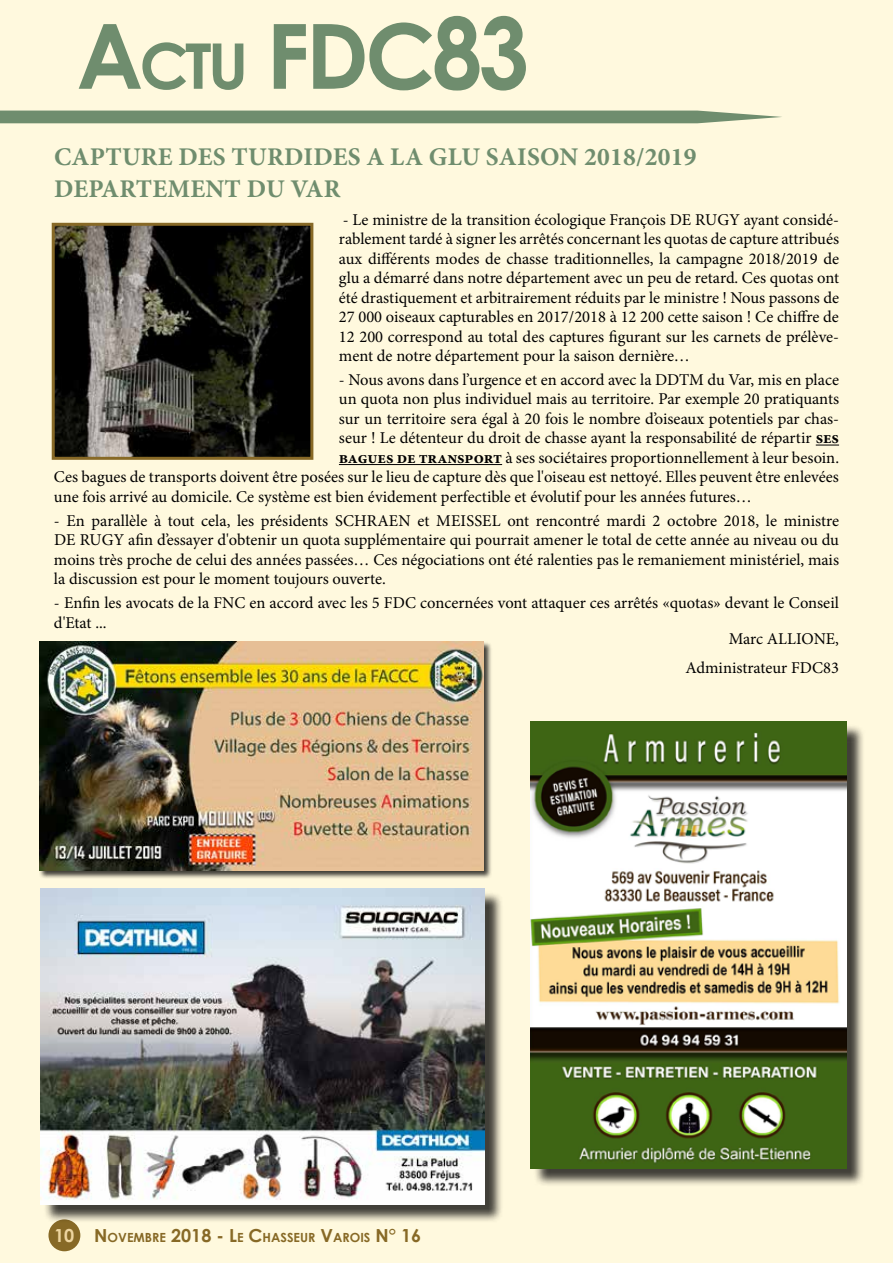
<style>
.page{position:relative;width:893px;height:1263px;background:#fff9de}
.page>*{position:absolute;margin:0;border:0;box-sizing:border-box;transform-origin:0 0}
.t1{font:700 90px "Century Gothic";color:#6f8d6e}
.t2{font:700 25.5px/31.5px "Minion Pro";letter-spacing:.01em;color:#6f8d6e}
.t3{font:16.5px/19.5px "Minion Pro";color:#000;text-align:justify}
.t4{font:700 12.6px "Century Gothic";color:#876926}
.s1{font-size:63px}
.s2{font-size:99px}
.s3{font-weight:700}
.s4{font-size:18px;color:#eed5a0}
.s5{font-size:18px}
</style>
<div class="page">
<div style="left:48px;top:1219px;width:32px;height:32px;background:#876926;border-radius:50%"></div>
<div style="left:0;top:111px;width:782px;height:12px;background:#6f8d6e"></div>
<div style="left:533px;top:724px;width:332px;height:463px;background:#000;opacity:.75"></div>
<img style="left:531px;top:722px;width:315px;height:446px">
<div style="left:43px;top:891px;width:460px;height:332px;background:#000;opacity:.75"></div>
<img style="left:41px;top:888px;width:444px;height:316px">
<img style="left:56px;top:227px;width:253px;height:229px">
<div style="left:52px;top:223px;width:261px;height:237px;border:3px solid #876926"></div>
<div style="left:39px;top:641px;width:454px;height:238px;background:#000;opacity:.75"></div>
<img style="left:39px;top:642px;width:445px;height:228px">
<svg style="left:816px;top:445px;width:23px;height:1px"></svg>
<hr style="left:339px;top:464px;width:163px;height:1px;background:#000">
<h1 class="t1" style="left:77px;top:-12px;width:454px">A<span class="s1">CTU</span> FDC<span class="s2">83</span></h1>
<h2 class="t2" style="left:54px;top:141px;width:644px">CAPTURE DES TURDIDES A LA GLU SAISON 2018/2019<br>DEPARTEMENT DU VAR</h2>
<p class="t3" style="left:339px;top:210px;width:502px">- Le ministre de la transition écologique François DE RUGY ayant considé&shy;rablement tardé à signer les arrêtés concernant les quotas de capture attribués aux différents modes de chasse traditionnelles, la campagne 2018/2019 de glu a démarré dans notre département avec un peu de retard. Ces quotas ont été drastiquement et arbitrairement réduits par le ministre ! Nous passons de 27 000 oiseaux capturables en 2017/2018 à 12 200 cette saison ! Ce chiffre de 12 200 correspond au total des captures figurant sur les carnets de prélève&shy;ment de notre département pour la saison dernière…</p>
<p class="t3" style="left:339px;top:370px;width:502px">- Nous avons dans l’urgence et en accord avec la DDTM du Var, mis en place</p>
<p class="t3" style="left:339px;top:389px;width:502px">un quota non plus individuel mais au territoire. Par exemple 20 pratiquants</p>
<p class="t3" style="left:339px;top:409px;width:502px">sur un territoire sera égal à 20 fois le nombre d’oiseaux potentiels par chas-</p>
<p class="t3" style="left:339px;top:428px;width:502px">seur ! Le détenteur du droit de chasse ayant la responsabilité de répartir <span class="s3">ses</span></p>
<p class="t3" style="left:339px;top:448px;width:502px"><span class="s3">bagues de transport</span> à ses sociétaires proportionnellement à leur besoin.</p>
<p class="t3" style="left:54px;top:467px;width:786px">Ces bagues de transports doivent être posées sur le lieu de capture dès que l'oiseau est nettoyé. Elles peuvent être enlevées</p>
<p class="t3" style="left:54px;top:487px;width:699px">une fois arrivé au domicile. Ce système est bien évidement perfectible et évolutif pour les années futures…</p>
<p class="t3" style="left:54px;top:511px;width:787px">- En parallèle à tout cela, les présidents SCHRAEN et MEISSEL ont rencontré mardi 2 octobre 2018, le ministre DE RUGY afin d’essayer d'obtenir un quota supplémentaire qui pourrait amener le total de cette année au niveau ou du moins très proche de celui des années passées… Ces négociations ont été ralenties pas le remaniement ministériel, mais la discussion est pour le moment toujours ouverte.</p>
<p class="t3" style="left:54px;top:593px;width:786px">- Enfin les avocats de la FNC en accord avec les 5 FDC concernées vont attaquer ces arrêtés «quotas» devant le Conseil d'Etat ...</p>
<p class="t3" style="left:685px;top:624px;width:155px;line-height:28.5px;text-align:right">Marc ALLIONE,<br>Administrateur FDC83</p>
<p class="t4" style="left:54px;top:1228px;width:369px"><span class="s4">10</span> <span class="s5">N</span>OVEMBRE <span class="s5">2018</span> <span class="s5">-</span> <span class="s5">L</span>E <span class="s5">C</span>HASSEUR <span class="s5">V</span>AROIS <span class="s5">N° 16</span></p>
</div>
